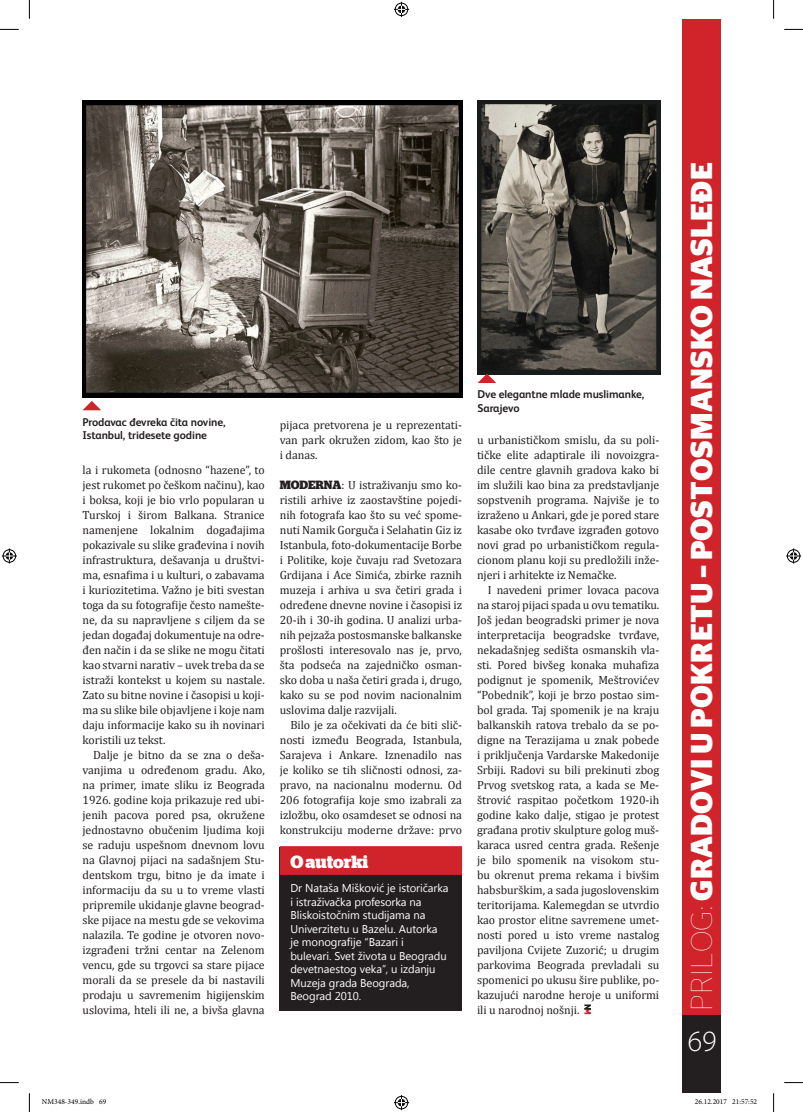
<style>
.page{position:relative;width:803px;height:1112px;background:#fff}
.page>*{position:absolute;margin:0;border:0;box-sizing:border-box;transform-origin:0 0}
.t1{font:700 30px "Stag Sans";letter-spacing:.01em;color:#fff}
.t2{font:300 29.5px "Myriad Pro";color:#fff}
.t3{font:700 17.5px "Stag";letter-spacing:-.005em;color:#fff}
.t4{font:11.88px/15px "Cambria";letter-spacing:-.005em;color:#231f20;text-align:justify}
.t5{font:11.25px/13.5px "Segoe UI";letter-spacing:-.005em;color:#fff}
.t6{font:700 11.25px/13.5px "FS Albert";letter-spacing:-.005em;color:#231f20}
.t7{font:7.5px "Minion Pro";color:#000}
.s1{font-family:"Stag";font-weight:700}
.s2{font-weight:100}
</style>
<div class="page">
<svg style="left:584px;top:1004px;width:7px;height:9px"></svg>
<div style="left:280px;top:846px;width:182px;height:164px;background:#231f20"></div>
<div style="left:280px;top:845px;width:182px;height:29px;background:#d1232a"></div>
<img style="left:83px;top:100px;width:379px;height:297px">
<img style="left:477px;top:100px;width:183px;height:274px">
<svg style="left:83px;top:401px;width:18px;height:9px"></svg>
<svg style="left:477px;top:373px;width:19px;height:10px"></svg>
<div style="left:682px;top:1014px;width:38px;height:78px;background:#231f20"></div>
<div style="left:682px;top:19px;width:38px;height:995px;background:#d1232a"></div>
<svg style="left:0;top:29px;width:19px;height:1px"></svg>
<svg style="left:784px;top:29px;width:19px;height:1px"></svg>
<svg style="left:0;top:1082px;width:19px;height:1px"></svg>
<svg style="left:784px;top:1082px;width:19px;height:1px"></svg>
<svg style="left:29px;top:0;width:1px;height:19px"></svg>
<svg style="left:29px;top:1093px;width:1px;height:18px"></svg>
<svg style="left:773px;top:0;width:1px;height:19px"></svg>
<svg style="left:773px;top:1093px;width:1px;height:18px"></svg>
<svg style="left:394px;top:2px;width:15px;height:15px"></svg>
<svg style="left:394px;top:1095px;width:15px;height:14px"></svg>
<svg style="left:2px;top:548px;width:15px;height:15px"></svg>
<svg style="left:786px;top:548px;width:15px;height:15px"></svg>
<p class="t6" style="left:82px;top:415px;width:145px">Prodavac đevreka čita novine,<br>Istanbul, tridesete godine</p>
<p class="t4" style="left:83px;top:462px;width:184px">la i rukometa (odnosno “hazene”, to jest rukomet po češkom načinu), kao i boksa, koji je bio vrlo popularan u Turskoj i širom Balkana. Stranice namenjene lokalnim događajima pokazivale su slike građevina i novih infrastruktura, dešavanja u društvi&shy;ma, esnafima i u kulturi, o zabavama i kuriozitetima. Važno je biti svestan toga da su fotografije često namešte&shy;ne, da su napravljene s ciljem da se jedan događaj dokumentuje na odre&shy;đen način i da se slike ne mogu čitati kao stvarni narativ – uvek treba da se istraži kontekst u kojem su nastale.<br>Zato su bitne novine i časopisi u koji&shy;ma su slike bile objavljene i koje nam daju informacije kako su ih novinari koristili uz tekst.</p>
<p class="t4" style="left:83px;top:747px;width:184px;text-indent:11px">Dalje je bitno da se zna o deša&shy;vanjima u određenom gradu. Ako, na primer, imate sliku iz Beograda 1926. godine koja prikazuje red ubi&shy;jenih pacova pored psa, okružene jednostavno obučenim ljudima koji se raduju uspešnom dnevnom lovu na Glavnoj pijaci na sadašnjem Stu&shy;dentskom trgu, bitno je da imate i informaciju da su u to vreme vlasti pripremile ukidanje glavne beograd&shy;ske pijace na mestu gde se vekovima nalazila. Te godine je otvoren novo&shy;izgrađeni tržni centar na Zelenom vencu, gde su trgovci sa stare pijace morali da se presele da bi nastavili prodaju u savremenim higijenskim uslovima, hteli ili ne, a bivša glavna</p>
<p class="t4" style="left:280px;top:417px;width:184px">pijaca pretvorena je u reprezentati&shy;van park okružen zidom, kao što je i danas.</p>
<p class="t4" style="left:280px;top:477px;width:184px"><span class="s1">MODERNA</span>: U istraživanju smo ko&shy;ristili arhive iz zaostavštine pojedi&shy;nih fotografa kao što su već spome&shy;nuti Namik Gorguča i Selahatin Giz iz Istanbula, foto-dokumentacije Borbe i Politike, koje čuvaju rad Svetozara Grdijana i Ace Simića, zbirke raznih muzeja i arhiva u sva četiri grada i određene dnevne novine i časopisi iz 20-ih i 30-ih godina. U analizi urba&shy;nih pejzaža postosmanske balkanske prošlosti interesovalo nas je, prvo, šta podseća na zajedničko osman&shy;sko doba u naša četiri grada i, drugo, kako su se pod novim nacionalnim uslovima dalje razvijali.</p>
<p class="t4" style="left:280px;top:717px;width:184px;text-indent:11px">Bilo je za očekivati da će biti slič&shy;nosti između Beograda, Istanbula, Sarajeva i Ankare. Iznenadilo nas je koliko se tih sličnosti odnosi, za&shy;pravo, na nacionalnu modernu. Od 206 fotografija koje smo izabrali za izložbu, oko osamdeset se odnosi na konstrukciju moderne države: prvo</p>
<h3 class="t3" style="left:290px;top:851px;width:79px">O autorki</h3>
<p class="t5" style="left:290px;top:880px;width:160px">Dr Nataša Mišković je istoričarka i istraživačka profesorka na<br>Bliskoistočnim studijama na<br>Univerzitetu u Bazelu. Autorka je monografije “Bazari i<br>bulevari. Svet života u Beogradu devetnaestog veka”, u izdanju<br>Muzeja grada Beograda,<br>Beograd 2010.</p>
<p class="t6" style="left:478px;top:387px;width:168px">Dve elegantne mlade muslimanke,<br>Sarajevo</p>
<p class="t4" style="left:477px;top:432px;width:184px">u urbanističkom smislu, da su poli&shy;tičke elite adaptirale ili novoizgra&shy;dile centre glavnih gradova kako bi im služili kao bina za predstavljanje sopstvenih programa. Najviše je to izraženo u Ankari, gde je pored stare kasabe oko tvrđave izgrađen gotovo novi grad po urbanističkom regula&shy;cionom planu koji su predložili inže&shy;njeri i arhitekte iz Nemačke.</p>
<p class="t4" style="left:477px;top:582px;width:184px;text-indent:11px">I navedeni primer lovaca pacova na staroj pijaci spada u ovu tematiku.<br>Još jedan beogradski primer je nova interpretacija beogradske tvrđave, nekadašnjeg sedišta osmanskih vla&shy;sti. Pored bivšeg konaka muhafiza podignut je spomenik, Meštrovićev “Pobednik”, koji je brzo postao sim&shy;bol grada. Taj spomenik je na kraju balkanskih ratova trebalo da se po&shy;digne na Terazijama u znak pobede i priključenja Vardarske Makedonije Srbiji. Radovi su bili prekinuti zbog Prvog svetskog rata, a kada se Me&shy;štrović raspitao početkom 1920-ih godine kako dalje, stigao je protest građana protiv skulpture golog muš&shy;karaca usred centra grada. Rešenje je bilo spomenik na visokom stu&shy;bu okrenut prema rekama i bivšim habsburškim, a sada jugoslovenskim teritorijama. Kalemegdan se utvrdio kao prostor elitne savremene umet&shy;nosti pored u isto vreme nastalog paviljona Cvijete Zuzorić; u drugim parkovima Beograda prevladali su spomenici po ukusu šire publike, po&shy;kazujući narodne heroje u uniformi ili u narodnoj nošnji.</p>
<h1 class="t1" style="left:684px;top:1010px;width:849px;rotate:-90deg"><span class="s2">PRILOG:</span> Gradovi u pokretu – postosmansko nasleđe</h1>
<h2 class="t2" style="left:688px;top:1023px;width:30px">69</h2>
<p class="t7" style="left:42px;top:1096px;width:66px">NM348-349.indb 69</p>
<p class="t7" style="left:695px;top:1096px;width:64px">26.12.2017 21:57:52</p>
</div>
